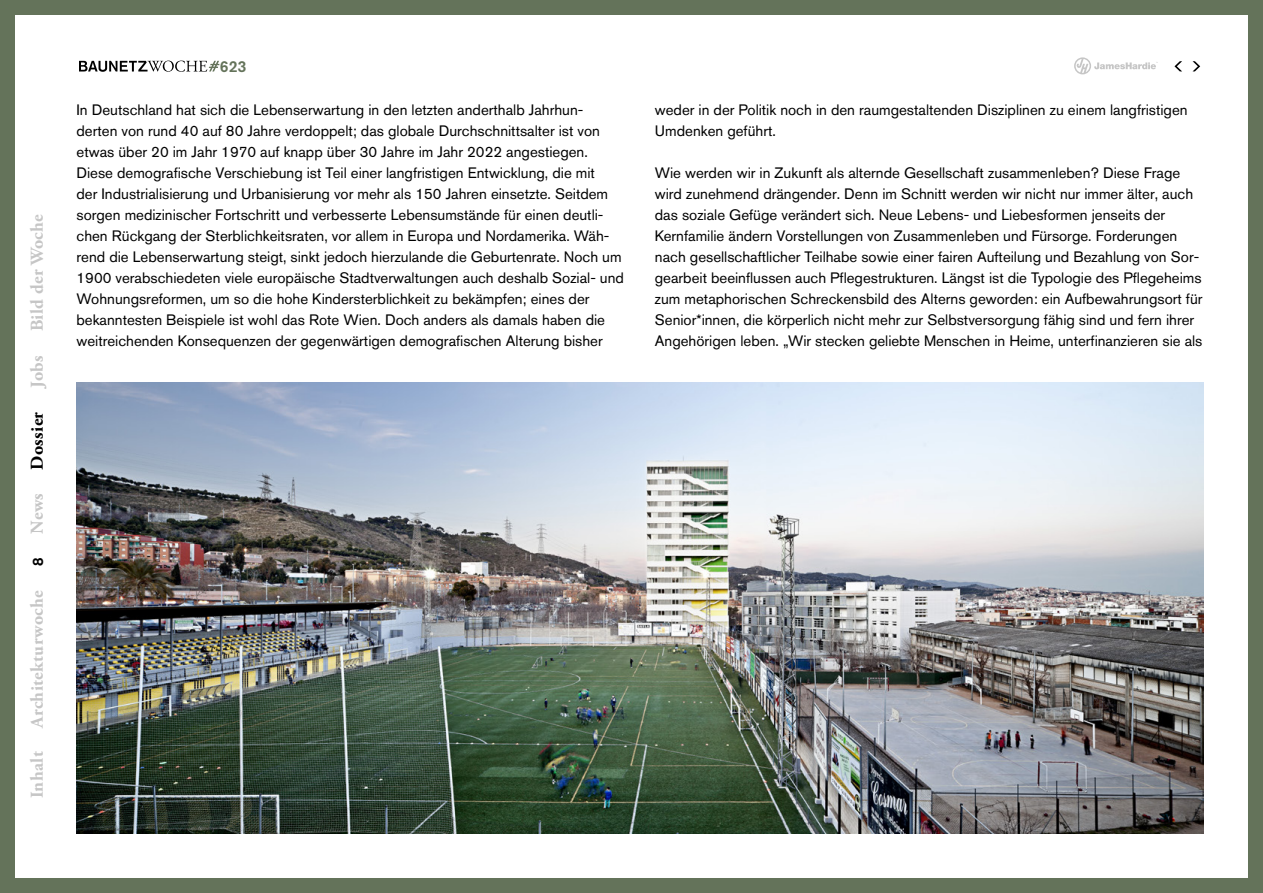
<style>
.page{position:relative;width:1263px;height:893px;background:#fff}
.page>*{position:absolute;margin:0;border:0;box-sizing:border-box;transform-origin:0 0}
.t1{font:700 18px "Adobe Garamond Pro";letter-spacing:.02em;color:#c6c6c6}
.t2{font:700 18px "Adobe Garamond Pro";letter-spacing:.02em;color:#000}
.t3{font:500 15.75px "Akzidenz Grotesk BQ";color:#64735a}
.t4{font:15px/21px "Akzidenz Grotesk BQ";color:#000}
.t5{font:500 15px "Akzidenz Grotesk BQ";color:#000}
</style>
<div class="page">
<div style="left:0;top:0;width:1263px;height:893px;border:15px solid #64735a"></div>
<svg style="left:1192px;top:61px;width:8px;height:10px"></svg>
<svg style="left:1174px;top:61px;width:8px;height:10px"></svg>
<svg style="left:1074px;top:57px;width:84px;height:17px"></svg>
<img style="left:77px;top:383px;width:1126px;height:450px">
<svg style="left:79px;top:61px;width:140px;height:11px"></svg>
<p class="t1" style="left:27px;top:331px;width:119px;rotate:-90deg">Bild der Woche</p>
<p class="t1" style="left:27px;top:388px;width:34px;rotate:-90deg">Jobs</p>
<p class="t2" style="left:27px;top:470px;width:59px;rotate:-90deg">Dossier</p>
<p class="t1" style="left:27px;top:534px;width:42px;rotate:-90deg">News</p>
<p class="t5" style="left:29px;top:566px;width:10px;rotate:-90deg">8</p>
<p class="t1" style="left:27px;top:728px;width:139px;rotate:-90deg">Architekturwoche</p>
<p class="t1" style="left:27px;top:798px;width:49px;rotate:-90deg">Inhalt</p>
<p class="t3" style="left:220px;top:56px;width:28px">623</p>
<p class="t4" style="left:77px;top:99px;width:549px">In Deutschland hat sich die Lebenserwartung in den letzten anderthalb Jahrhun&shy;derten von rund 40 auf 80 Jahre verdoppelt; das globale Durchschnittsalter ist von etwas über 20 im Jahr 1970 auf knapp über 30 Jahre im Jahr 2022 angestiegen.<br>Diese demografische Verschiebung ist Teil einer langfristigen Entwicklung, die mit<br>der Industrialisierung und Urbanisierung vor mehr als 150 Jahren einsetzte. Seitdem sorgen medizinischer Fortschritt und verbesserte Lebensumstände für einen deutli&shy;chen Rückgang der Sterblichkeitsraten, vor allem in Europa und Nordamerika. Wäh&shy;rend die Lebenserwartung steigt, sinkt jedoch hierzulande die Geburtenrate. Noch um 1900 verabschiedeten viele europäische Stadtverwaltungen auch deshalb Sozial- und Wohnungsreformen, um so die hohe Kindersterblichkeit zu bekämpfen; eines der bekanntesten Beispiele ist wohl das Rote Wien. Doch anders als damals haben die weitreichenden Konsequenzen der gegenwärtigen demografischen Alterung bisher</p>
<p class="t4" style="left:655px;top:99px;width:534px">weder in der Politik noch in den raumgestaltenden Disziplinen zu einem langfristigen<br>Umdenken geführt.</p>
<p class="t4" style="left:655px;top:162px;width:549px">Wie werden wir in Zukunft als alternde Gesellschaft zusammenleben? Diese Frage wird zunehmend drängender. Denn im Schnitt werden wir nicht nur immer älter, auch das soziale Gefüge verändert sich. Neue Lebens- und Liebesformen jenseits der Kernfamilie ändern Vorstellungen von Zusammenleben und Fürsorge. Forderungen nach gesellschaftlicher Teilhabe sowie einer fairen Aufteilung und Bezahlung von Sor&shy;gearbeit beeinflussen auch Pflegestrukturen. Längst ist die Typologie des Pflegeheims zum metaphorischen Schreckensbild des Alterns geworden: ein Aufbewahrungsort für Senior*innen, die körperlich nicht mehr zur Selbstversorgung fähig sind und fern ihrer Angehörigen leben. „Wir stecken geliebte Menschen in Heime, unterfinanzieren sie als</p>
</div>
